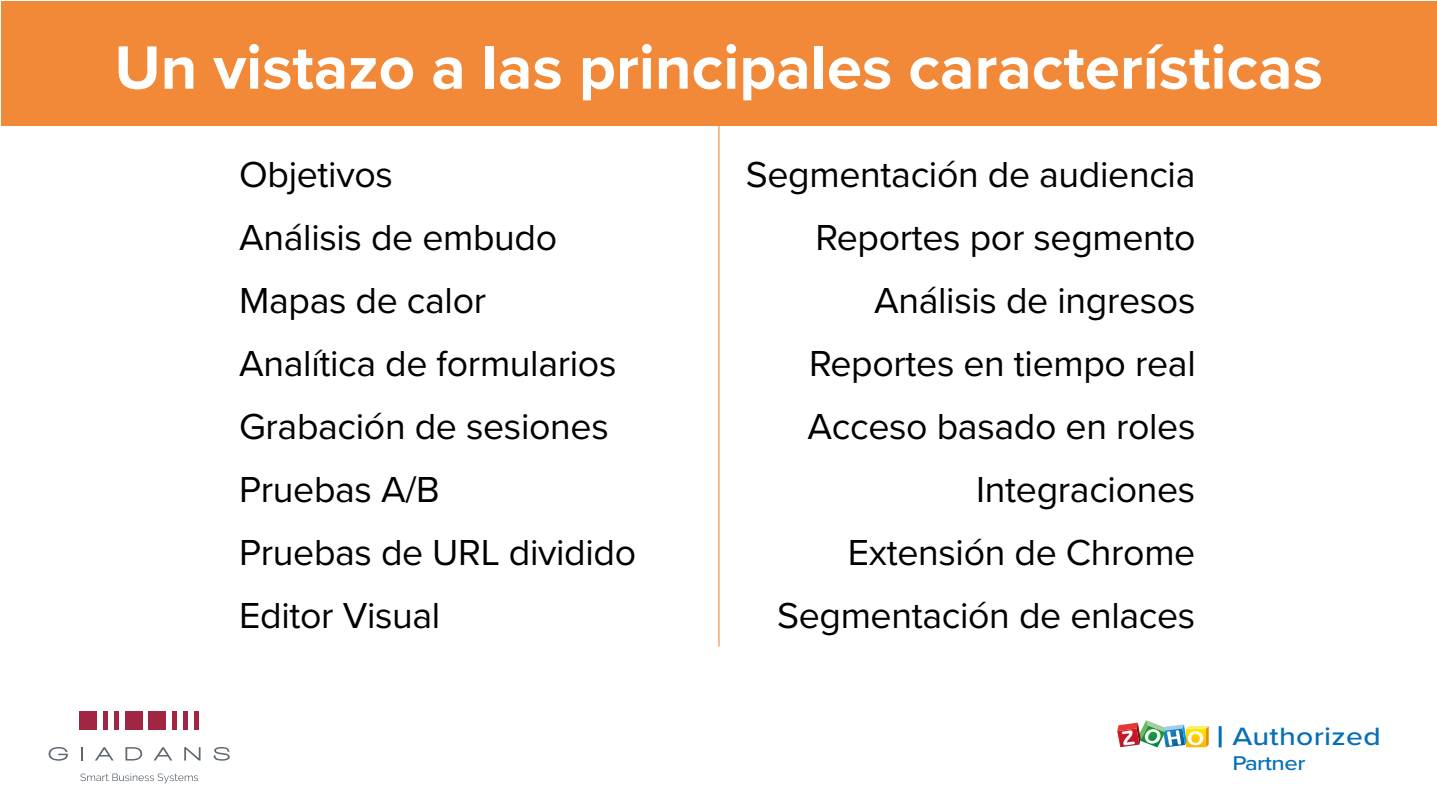
<style>
.page{position:relative;width:1437px;height:810px;background:#fff}
.page>*{position:absolute;margin:0;border:0;box-sizing:border-box;transform-origin:0 0}
.t1{font:700 63.45px "Proxima Nova";color:#fff}
.t2{font:37.5px/63px "Proxima Nova";letter-spacing:-.01em;color:#000}
.t3{font:500 25.95px "Proxima Nova";letter-spacing:.01em;color:#0570b7;scale:1.16 1}
.t4{font:500 20.55px "Proxima Nova";letter-spacing:-.02em;color:#0570b7;scale:1.16 1}
</style>
<div class="page">
<div style="left:1px;top:1px;width:1435px;height:124px;background:#f18939"></div>
<hr style="left:718px;top:126px;width:1px;height:521px;background:#f18939">
<svg style="left:49px;top:747px;width:19px;height:14px"></svg>
<svg style="left:81px;top:747px;width:2px;height:14px"></svg>
<svg style="left:95px;top:747px;width:19px;height:14px"></svg>
<svg style="left:125px;top:747px;width:17px;height:14px"></svg>
<svg style="left:154px;top:747px;width:18px;height:14px"></svg>
<svg style="left:184px;top:747px;width:16px;height:14px"></svg>
<svg style="left:214px;top:747px;width:16px;height:14px"></svg>
<div style="left:79px;top:711px;width:18px;height:19px;background:#a12644"></div>
<div style="left:125px;top:711px;width:17px;height:19px;background:#a12644"></div>
<div style="left:148px;top:711px;width:18px;height:19px;background:#a12644"></div>
<div style="left:103px;top:711px;width:5px;height:19px;background:#a12644"></div>
<div style="left:114px;top:711px;width:5px;height:19px;background:#a12644"></div>
<div style="left:172px;top:711px;width:5px;height:19px;background:#a12644"></div>
<div style="left:183px;top:711px;width:5px;height:19px;background:#a12644"></div>
<div style="left:194px;top:711px;width:5px;height:19px;background:#a12644"></div>
<svg style="left:80px;top:773px;width:118px;height:10px"></svg>
<svg style="left:1117px;top:720px;width:91px;height:27px"></svg>
<hr style="left:1218px;top:726px;width:3px;height:21px;background:#0570b7">
<h1 class="t1" style="left:114px;top:20px;width:1209px">Un vistazo a las principales características</h1>
<p class="t2" style="left:239px;top:141px;width:398px">Objetivos<br>Análisis de embudo<br>Mapas de calor<br>Analítica de formularios<br>Grabación de sesiones<br>Pruebas A/B<br>Pruebas de URL dividido<br>Editor Visual</p>
<p class="t2" style="left:746px;top:141px;width:451px;text-align:right">Segmentación de audiencia<br>Reportes por segmento<br>Análisis de ingresos<br>Reportes en tiempo real<br>Acceso basado en roles<br>Integraciones<br>Extensión de Chrome<br>Segmentación de enlaces</p>
<p class="t3" style="left:1232px;top:717px;width:129px">Authorized</p>
<p class="t4" style="left:1232px;top:748px;width:64px">Partner</p>
</div>
